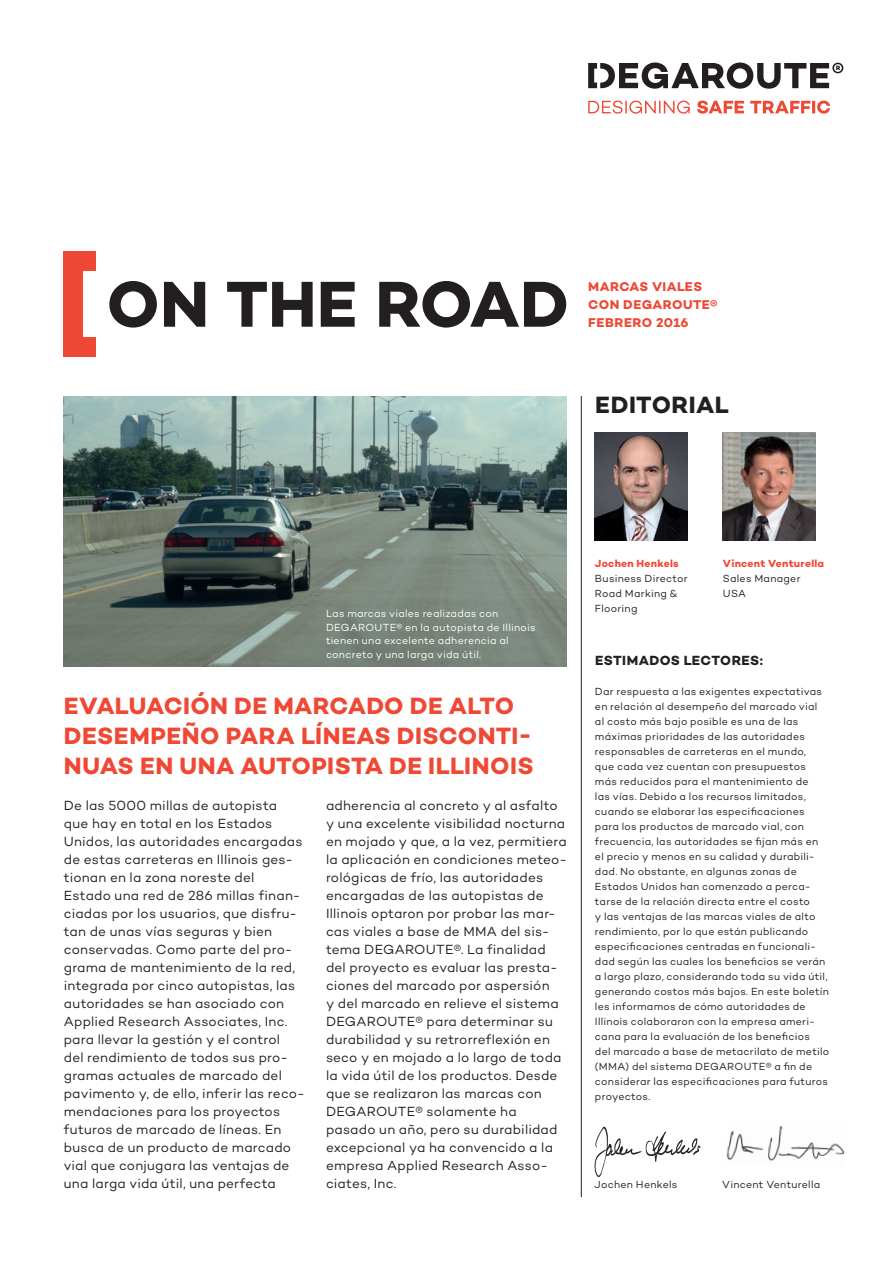
<style>
.page{position:relative;width:893px;height:1263px;background:#fff}
.page>*{position:absolute;margin:0;border:0;box-sizing:border-box;transform-origin:0 0}
.t1{font:700 66px "Campton";color:#231f20}
.t2{font:700 24px/30px "Campton";letter-spacing:.015em;color:#ef4835}
.t3{font:700 24px "Campton";letter-spacing:.02em;color:#231f20}
.t4{font:13.5px/18px "Campton";letter-spacing:.015em;color:#231f20}
.t5{font:700 13.5px "Campton";letter-spacing:.03em;color:#231f20}
.t6{font:700 12.9px/18px "Campton";letter-spacing:.03em;color:#ef4835}
.t7{font:10.5px/15px "Campton";letter-spacing:.025em;color:#231f20}
.t8{font:10.5px/13.5px "Campton";letter-spacing:.025em;color:#fff}
.t9{font:700 10.5px "Campton";letter-spacing:.025em;color:#ef4835}
</style>
<div class="page">
<div style="left:83px;top:338px;width:13px;height:19px;background:#ef4835"></div>
<div style="left:64px;top:252px;width:19px;height:105px;background:#ef4835"></div>
<div style="left:83px;top:252px;width:13px;height:19px;background:#ef4835"></div>
<svg style="left:588px;top:62px;width:255px;height:27px"></svg>
<svg style="left:588px;top:101px;width:242px;height:13px"></svg>
<img style="left:595px;top:432px;width:92px;height:108px">
<hr style="left:581px;top:396px;width:1px;height:801px;background:#231f20">
<img style="left:723px;top:433px;width:92px;height:107px">
<img style="left:64px;top:396px;width:503px;height:270px">
<img style="left:594px;top:1126px;width:107px;height:51px">
<img style="left:726px;top:1127px;width:119px;height:34px">
<h1 class="t1" style="left:106px;top:262px;width:464px">ON THE ROAD</h1>
<p class="t6" style="left:588px;top:277px;width:131px">MARCAS VIALES<br>CON DEGAROUTE®</p>
<p class="t6" style="left:588px;top:313px;width:102px">FEBRERO 2016</p>
<h2 class="t3" style="left:595px;top:390px;width:135px">EDITORIAL</h2>
<p class="t8" style="left:326px;top:606px;width:211px">Las marcas viales realizadas con DEGAROUTE® en la autopista de Illinois tienen una excelente adherencia al concreto y una larga vida útil.</p>
<h2 class="t2" style="left:64px;top:690px;width:471px">EVALUACIÓN DE MARCADO DE ALTO<br>DESEMPEÑO PARA LÍNEAS DISCONTI-<br>NUAS EN UNA AUTOPISTA DE ILLINOIS</h2>
<p class="t4" style="left:64px;top:796px;width:242px">De las 5000 millas de autopista que hay en total en los Estados Unidos, las autoridades encargadas de estas carreteras en Illinois ges&shy;tionan en la zona noreste del Estado una red de 286 millas finan&shy;ciadas por los usuarios, que disfru&shy;tan de unas vías seguras y bien conservadas. Como parte del pro&shy;grama de mantenimiento de la red, integrada por cinco autopistas, las autoridades se han asociado con Applied Research Associates, Inc. para llevar la gestión y el control<br>del rendimiento de todos sus pro&shy;gramas actuales de marcado del pavimento y, de ello, inferir las reco&shy;mendaciones para los proyectos futuros de marcado de líneas. En busca de un producto de marcado vial que conjugara las ventajas de una larga vida útil, una perfecta</p>
<p class="t4" style="left:326px;top:796px;width:242px">adherencia al concreto y al asfalto y una excelente visibilidad nocturna en mojado y que, a la vez, permitiera la aplicación en condiciones meteo&shy;rológicas de frío, las autoridades encargadas de las autopistas de<br>Illinois optaron por probar las mar&shy;cas viales a base de MMA del sis&shy;tema DEGAROUTE®. La finalidad del proyecto es evaluar las presta&shy;ciones del marcado por aspersión<br>y del marcado en relieve el sistema<br>DEGAROUTE® para determinar su durabilidad y su retrorreflexión en seco y en mojado a lo largo de toda la vida útil de los productos. Desde que se realizaron las marcas con<br>DEGAROUTE® solamente ha pasado un año, pero su durabilidad excepcional ya ha convencido a la empresa Applied Research Asso&shy;ciates, Inc.</p>
<p class="t9" style="left:595px;top:557px;width:85px">Jochen Henkels</p>
<p class="t7" style="left:595px;top:571px;width:94px">Business Director<br>Road Marking &amp;<br>Flooring</p>
<p class="t9" style="left:723px;top:557px;width:103px">Vincent Venturella</p>
<p class="t7" style="left:723px;top:571px;width:79px">Sales Manager<br>USA</p>
<p class="t5" style="left:595px;top:652px;width:170px">ESTIMADOS LECTORES:</p>
<p class="t7" style="left:595px;top:683px;width:236px">Dar respuesta a las exigentes expectativas en relación al desempeño del marcado vial al costo más bajo posible es una de las máximas prioridades de las autoridades responsables de carreteras en el mundo,<br>que cada vez cuentan con presupuestos más reducidos para el mantenimiento de<br>las vías. Debido a los recursos limitados, cuando se elaborar las especificaciones para los productos de marcado vial, con frecuencia, las autoridades se fijan más en el precio y menos en su calidad y durabili&shy;dad. No obstante, en algunas zonas de Estados Unidos han comenzado a perca&shy;tarse de la relación directa entre el costo<br>y las ventajas de las marcas viales de alto rendimiento, por lo que están publicando especificaciones centradas en funcionali&shy;dad según las cuales los beneficios se verán a largo plazo, considerando toda su vida útil, generando costos más bajos. En este boletín les informamos de cómo autoridades de Illinois colaboraron con la empresa ameri&shy;cana para la evaluación de los beneficios<br>del marcado a base de metacrilato de metilo (MMA) del sistema DEGAROUTE® a fin de considerar las especificaciones para futuros proyectos.</p>
<p class="t7" style="left:595px;top:1177px;width:84px">Jochen Henkels</p>
<p class="t7" style="left:722px;top:1177px;width:100px">Vincent Venturella</p>
</div>
